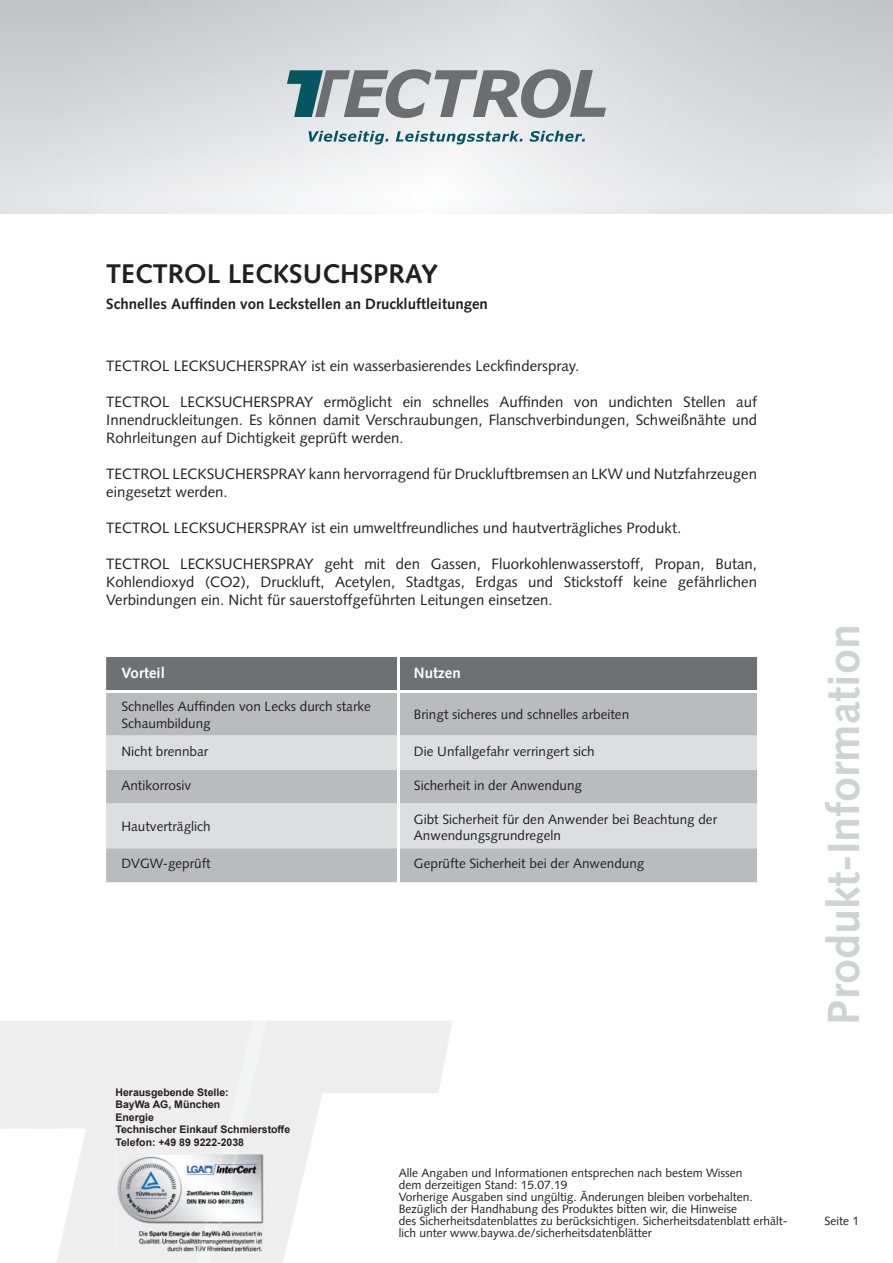
<style>
.page{position:relative;width:893px;height:1263px;background:#fff}
.page>*{position:absolute;margin:0;border:0;box-sizing:border-box;transform-origin:0 0}
.t1{font:700 45px "Syntax LT Std";color:#d1d2d4}
.t2{font:700 27px "Syntax LT Std";color:#231f20}
.t3{font:15px/18px "Syntax LT Std";color:#231f20;text-align:justify}
.t4{font:700 15px "Syntax LT Std";color:#231f20}
.t5{font:700 15px "Syntax LT Std";color:#fff}
.t6{font:13.5px/16.5px "Syntax LT Std";color:#231f20}
.t7{font:12px/12px "Syntax LT Std";color:#231f20}
.t8{font:700 10.5px/12.6px "Arial";color:#231f20}
</style>
<div class="page">
<svg style="left:269px;top:1021px;width:183px;height:242px"></svg>
<svg style="left:0;top:1021px;width:269px;height:242px"></svg>
<img style="left:115px;top:1152px;width:82px;height:100px">
<img style="left:197px;top:1152px;width:1px;height:100px">
<img style="left:198px;top:1152px;width:14px;height:100px">
<img style="left:238px;top:1152px;width:26px;height:100px">
<img style="left:237px;top:1152px;width:1px;height:100px">
<img style="left:212px;top:1152px;width:1px;height:100px">
<img style="left:213px;top:1152px;width:24px;height:100px">
<svg style="left:308px;top:131px;width:80px;height:13px"></svg>
<svg style="left:395px;top:131px;width:127px;height:13px"></svg>
<svg style="left:529px;top:131px;width:56px;height:11px"></svg>
<svg style="left:287px;top:69px;width:319px;height:49px;background:#a0a7a9"></svg>
<div style="left:106px;top:657px;width:651px;height:33px;background:#6f7073"></div>
<div style="left:106px;top:693px;width:651px;height:189px;background:#babbbe"></div>
<svg style="left:106px;top:736px;width:651px;height:112px;background:#d2d3d6"></svg>
<hr style="left:397px;top:657px;width:3px;height:33px;background:#fff">
<hr style="left:397px;top:692px;width:3px;height:44px;background:#fff">
<hr style="left:397px;top:736px;width:3px;height:34px;background:#fff">
<hr style="left:397px;top:770px;width:3px;height:34px;background:#fff">
<hr style="left:397px;top:804px;width:3px;height:44px;background:#fff">
<hr style="left:397px;top:848px;width:3px;height:34px;background:#fff">
<h2 class="t2" style="left:106px;top:262px;width:333px">TECTROL LECKSUCHSPRAY</h2>
<p class="t4" style="left:106px;top:298px;width:383px">Schnelles Auffinden von Leckstellen an Druckluftleitungen</p>
<p class="t3" style="left:106px;top:358px;width:474px">TECTROL LECKSUCHERSPRAY ist ein wasserbasierendes Leckfinderspray.</p>
<p class="t3" style="left:106px;top:394px;width:652px">TECTROL LECKSUCHERSPRAY ermöglicht ein schnelles Auffinden von undichten Stellen auf Innendruckleitungen. Es können damit Verschraubungen, Flanschverbindungen, Schweißnähte und Rohrleitungen auf Dichtigkeit geprüft werden.</p>
<p class="t3" style="left:106px;top:466px;width:652px">TECTROL LECKSUCHERSPRAY kann hervorragend für Druckluftbremsen an LKW und Nutzfahrzeugen eingesetzt werden.</p>
<p class="t3" style="left:106px;top:520px;width:576px">TECTROL LECKSUCHERSPRAY ist ein umweltfreundliches und hautverträgliches Produkt.</p>
<p class="t3" style="left:106px;top:556px;width:652px">TECTROL LECKSUCHERSPRAY geht mit den Gassen, Fluorkohlenwasserstoff, Propan, Butan, Kohlendioxyd (CO2), Druckluft, Acetylen, Stadtgas, Erdgas und Stickstoff keine gefährlichen Verbindungen ein. Nicht für sauerstoffgeführten Leitungen einsetzen.</p>
<p class="t5" style="left:121px;top:667px;width:45px">Vorteil</p>
<p class="t5" style="left:414px;top:667px;width:48px">Nutzen</p>
<p class="t6" style="left:121px;top:699px;width:251px">Schnelles Auffinden von Lecks durch starke<br>Schaumbildung</p>
<p class="t6" style="left:414px;top:706px;width:217px">Bringt sicheres und schnelles arbeiten</p>
<p class="t6" style="left:121px;top:743px;width:88px">Nicht brennbar</p>
<p class="t6" style="left:414px;top:743px;width:182px">Die Unfallgefahr verringert sich</p>
<p class="t6" style="left:121px;top:777px;width:71px">Antikorrosiv</p>
<p class="t6" style="left:414px;top:777px;width:170px">Sicherheit in der Anwendung</p>
<p class="t6" style="left:121px;top:819px;width:91px">Hautverträglich</p>
<p class="t6" style="left:414px;top:811px;width:305px">Gibt Sicherheit für den Anwender bei Beachtung der<br>Anwendungsgrundregeln</p>
<p class="t6" style="left:121px;top:856px;width:91px">DVGW-geprüft</p>
<p class="t6" style="left:414px;top:856px;width:232px">Geprüfte Sicherheit bei der Anwendung</p>
<p class="t8" style="left:115px;top:1087px;width:176px">Herausgebende Stelle:<br>BayWa AG, München<br>Energie<br>Technischer Einkauf Schmierstoffe<br>Telefon: +49 89 9222-2038</p>
<p class="t7" style="left:398px;top:1168px;width:390px">Alle Angaben und Informationen entsprechen nach bestem Wissen<br>dem derzeitigen Stand: 15.07.19<br>Vorherige Ausgaben sind ungültig. Änderungen bleiben vorbehalten.<br>Bezüglich der Handhabung des Produktes bitten wir, die Hinweise<br>des Sicherheitsdatenblattes zu berücksichtigen. Sicherheitsdatenblatt erhält&shy;lich unter www.baywa.de/sicherheitsdatenblätter</p>
<h1 class="t1" style="left:825px;top:1025px;width:402px;rotate:-90deg">Produkt-Information</h1>
<p class="t7" style="left:824px;top:1215px;width:36px">Seite 1</p>
</div>
